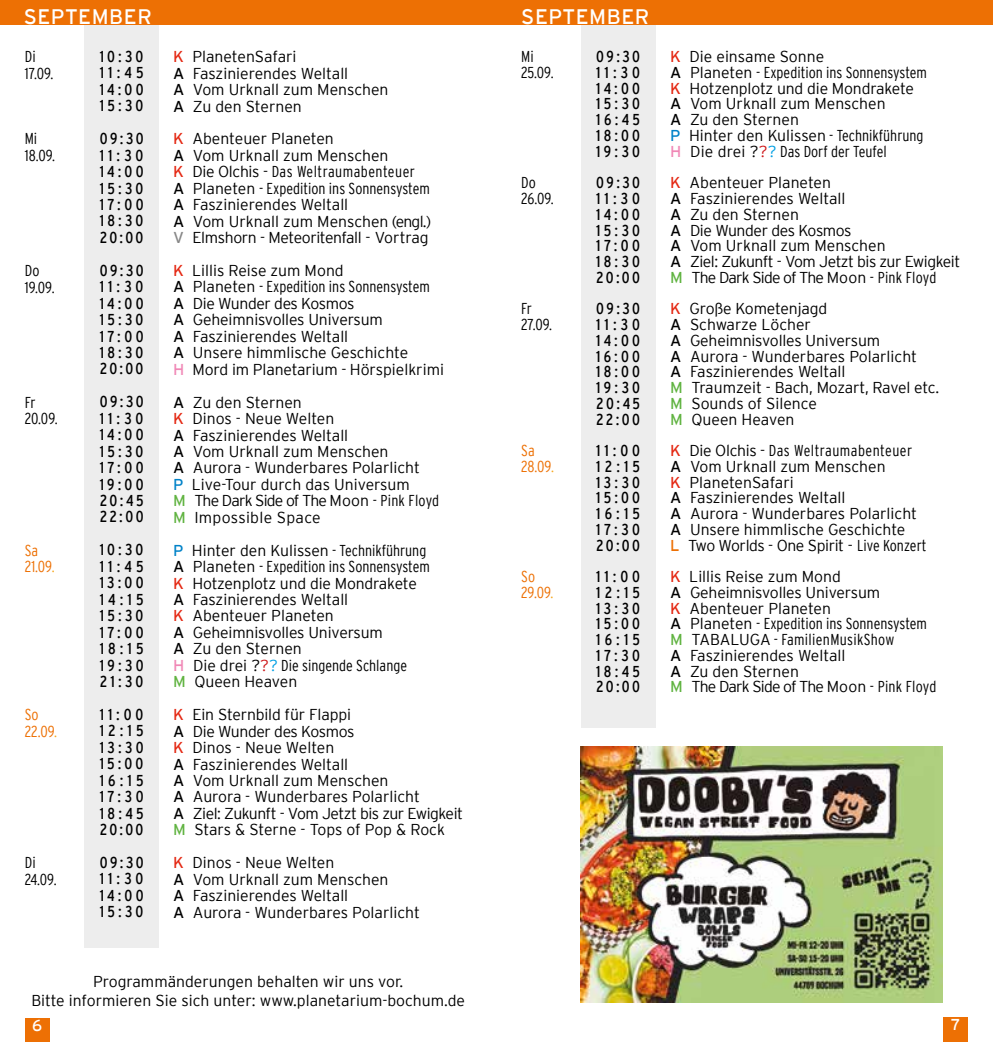
<style>
.page{position:relative;width:993px;height:1042px;background:#fff}
.page>*{position:absolute;margin:0;border:0;box-sizing:border-box;transform-origin:0 0}
.t1{font:21px "Interstate";letter-spacing:.025em;color:#fff}
.t2{font:300 15.75px/16.4px "Interstate";color:#000}
.t3{font:condensed 15.75px/16.4px "Interstate";letter-spacing:.2em;color:#000;text-align:justify}
.t4{font:300 15.75px/15.8px "Interstate";letter-spacing:-.02em;color:#000}
.t5{font:300 condensed 15.75px/16.4px "Interstate";color:#000}
.t6{font:300 condensed 15.75px/16.4px "Interstate";letter-spacing:-.005em;color:#ed7004}
.t7{font:15.75px "Interstate";color:#fff}
.s1{color:#f7a618}
.s2{font-weight:400;color:#e42813}
.s3{font-weight:400}
.s4{font-stretch:condensed}
.s5{font-weight:400;color:#878787}
.s6{font-weight:400;color:#f088b6}
.s7{font-weight:400;color:#0082c8}
.s8{font-weight:400;color:#60b341}
.s9{color:#cd1719}
.s10{color:#009fe3}
.s11{font-weight:400;color:#ed7004}
</style>
<div class="page">
<div style="left:943px;top:1017px;width:24px;height:25px;background:#ed7004"></div>
<div style="left:25px;top:1019px;width:25px;height:23px;background:#ed7004"></div>
<div style="left:84px;top:0;width:75px;height:947px;background:#ededed"></div>
<div style="left:580px;top:0;width:75px;height:728px;background:#ededed"></div>
<div style="left:0;top:0;width:992px;height:25px;background:#ed7004"></div>
<img style="left:580px;top:746px;width:362px;height:256px">
<h1 class="t1" style="left:24px;top:5px;width:130px">SEPTEMBER</h1>
<h1 class="t1" style="left:521px;top:5px;width:130px">SEPTEMBER</h1>
<p class="t5" style="left:25px;top:48px;width:30px">Di<br>17.09.</p>
<p class="t5" style="left:25px;top:131px;width:32px">Mi<br>18.09.</p>
<p class="t5" style="left:25px;top:262px;width:31px">Do<br>19.09.</p>
<p class="t5" style="left:25px;top:394px;width:34px">Fr<br>20.09.</p>
<p class="t6" style="left:25px;top:542px;width:31px">Sa<br>21.09<span class="s1">.</span></p>
<p class="t6" style="left:25px;top:706px;width:34px">So<br>22.09<span class="s1">.</span></p>
<p class="t5" style="left:25px;top:854px;width:33px">Di<br>24.09.</p>
<p class="t3" style="left:100px;top:48px;width:45px">10:30<br>11:45<br>14:00<br>15:30</p>
<p class="t3" style="left:100px;top:130px;width:45px">09:30<br>11:30<br>14:00<br>15:30<br>17:00<br>18:30<br>20:00</p>
<p class="t3" style="left:100px;top:262px;width:45px">09:30<br>11:30<br>14:00<br>15:30<br>17:00<br>18:30<br>20:00</p>
<p class="t3" style="left:100px;top:393px;width:45px">09:30<br>11:30<br>14:00<br>15:30<br>17:00<br>19:00<br>20:45<br>22:00</p>
<p class="t3" style="left:100px;top:541px;width:45px">10:30<br>11:45<br>13:00<br>14:15<br>15:30<br>17:00<br>18:15<br>19:30<br>21:30</p>
<p class="t3" style="left:100px;top:706px;width:45px">11:00<br>12:15<br>13:30<br>15:00<br>16:15<br>17:30<br>18:45<br>20:00</p>
<p class="t3" style="left:100px;top:854px;width:45px">09:30<br>11:30<br>14:00<br>15:30</p>
<p class="t2" style="left:173px;top:48px;width:217px"><span class="s2">K</span> PlanetenSafari<br><span class="s3">A</span> Faszinierendes Weltall<br><span class="s3">A</span> Vom Urknall zum Menschen<br><span class="s3">A</span> Zu den Sternen</p>
<p class="t2" style="left:173px;top:131px;width:259px"><span class="s2">K</span> Abenteuer Planeten<br><span class="s3">A</span> Vom Urknall zum Menschen<br><span class="s2">K</span> Die Olchis - <span class="s4">Das Weltraumabenteuer<br></span><span class="s3">A</span> Planeten <span class="s4">- Expedition ins Sonnensystem<br></span><span class="s3">A</span> Faszinierendes Weltall<br><span class="s3">A</span> Vom Urknall zum Menschen (engl.)<br><span class="s5">V</span> Elmshorn - Meteoritenfall - Vortrag</p>
<p class="t2" style="left:173px;top:262px;width:272px"><span class="s2">K</span> Lillis Reise zum Mond<br><span class="s3">A</span> Planeten <span class="s4">- Expedition ins Sonnensystem<br></span><span class="s3">A</span> Die Wunder des Kosmos<br><span class="s3">A</span> Geheimnisvolles Universum<br><span class="s3">A</span> Faszinierendes Weltall<br><span class="s3">A</span> Unsere himmlische Geschichte<br><span class="s6">H</span> Mord im Planetarium - Hörspielkrimi</p>
<p class="t2" style="left:173px;top:394px;width:267px"><span class="s3">A</span> Zu den Sternen<br><span class="s2">K</span> Dinos - Neue Welten<br><span class="s3">A</span> Faszinierendes Weltall<br><span class="s3">A</span> Vom Urknall zum Menschen<br><span class="s3">A</span> Aurora - Wunderbares Polarlicht<br><span class="s7">P</span> Live-Tour durch das Universum<br><span class="s8">M</span> The Dark Side of The Moon <span class="s4">- Pink Floyd<br></span><span class="s8">M</span> Impossible Space</p>
<p class="t2" style="left:173px;top:542px;width:258px"><span class="s7">P</span> Hinter den Kulissen <span class="s4">- Technikführung<br></span><span class="s3">A</span> Planeten <span class="s4">- Expedition ins Sonnensystem<br></span><span class="s2">K</span> Hotzenplotz und die Mondrakete<br><span class="s3">A</span> Faszinierendes Weltall<br><span class="s2">K</span> Abenteuer Planeten<br><span class="s3">A</span> Geheimnisvolles Universum<br><span class="s3">A</span> Zu den Sternen<br><span class="s6">H</span> Die drei ?<span class="s9">?</span><span class="s10">?</span> <span class="s4">Die singende Schlange<br></span><span class="s8">M</span> Queen Heaven</p>
<p class="t2" style="left:173px;top:706px;width:291px"><span class="s2">K</span> Ein Sternbild für Flappi<br><span class="s3">A</span> Die Wunder des Kosmos<br><span class="s2">K</span> Dinos - Neue Welten<br><span class="s3">A</span> Faszinierendes Weltall<br><span class="s3">A</span> Vom Urknall zum Menschen<br><span class="s3">A</span> Aurora - Wunderbares Polarlicht<br><span class="s3">A</span> Ziel: Zukunft - Vom Jetzt bis zur Ewigkeit<br><span class="s8">M</span> Stars &amp; Sterne - Tops of Pop &amp; Rock</p>
<p class="t2" style="left:173px;top:854px;width:248px"><span class="s2">K</span> Dinos - Neue Welten<br><span class="s3">A</span> Vom Urknall zum Menschen<br><span class="s3">A</span> Faszinierendes Weltall<br><span class="s3">A</span> Aurora - Wunderbares Polarlicht</p>
<p class="t5" style="left:521px;top:49px;width:34px;line-height:15.8px">Mi<br>25.09.</p>
<p class="t5" style="left:521px;top:175px;width:34px;line-height:15.8px">Do<br>26.09.</p>
<p class="t5" style="left:521px;top:301px;width:32px;line-height:15.8px">Fr<br>27.09.</p>
<p class="t6" style="left:521px;top:442px;width:34px;line-height:15.8px">Sa<br>28.09<span class="s1">.</span></p>
<p class="t6" style="left:521px;top:568px;width:34px;line-height:15.8px">So<br>29.09<span class="s1">.</span></p>
<p class="t3" style="left:596px;top:49px;width:45px;line-height:15.8px">09:30<br>11:30<br>14:00<br>15:30<br>16:45<br>18:00<br>19:30</p>
<p class="t3" style="left:596px;top:175px;width:45px;line-height:15.8px">09:30<br>11:30<br>14:00<br>15:30<br>17:00<br>18:30<br>20:00</p>
<p class="t3" style="left:596px;top:301px;width:45px;line-height:15.8px">09:30<br>11:30<br>14:00<br>16:00<br>18:00<br>19:30<br>20:45<br>22:00</p>
<p class="t3" style="left:596px;top:442px;width:45px;line-height:15.8px">11:00<br>12:15<br>13:30<br>15:00<br>16:15<br>17:30<br>20:00</p>
<p class="t3" style="left:596px;top:568px;width:45px;line-height:15.8px">11:00<br>12:15<br>13:30<br>15:00<br>16:15<br>17:30<br>18:45<br>20:00</p>
<p class="t2" style="left:670px;top:49px;width:258px;line-height:15.8px"><span class="s2">K</span> Die einsame Sonne<br><span class="s3">A</span> Planeten <span class="s4">- Expedition ins Sonnensystem<br></span><span class="s2">K</span> Hotzenplotz und die Mondrakete<br><span class="s3">A</span> Vom Urknall zum Menschen<br><span class="s3">A</span> Zu den Sternen<br><span class="s7">P</span> Hinter den Kulissen <span class="s4">- Technikführung<br></span><span class="s6">H</span> Die drei ?<span class="s9">?</span><span class="s10">?</span> <span class="s4">Das Dorf der Teufel</span></p>
<p class="t4" style="left:670px;top:175px;width:291px"><span class="s2">K</span> Abenteuer Planeten<br><span class="s3">A</span> Faszinierendes Weltall<br><span class="s3">A</span> Zu den Sternen<br><span class="s3">A</span> Die Wunder des Kosmos<br><span class="s3">A</span> Vom Urknall zum Menschen<br><span class="s3">A</span> Ziel: Zukunft - Vom Jetzt bis zur Ewigkeit<br><span class="s8">M</span> The Dark Side of The Moon <span class="s4">- Pink Floyd</span></p>
<p class="t2" style="left:670px;top:301px;width:270px;line-height:15.8px"><span class="s2">K</span> Große Kometenjagd<br><span class="s3">A</span> Schwarze Löcher<br><span class="s3">A</span> Geheimnisvolles Universum<br><span class="s3">A</span> Aurora - Wunderbares Polarlicht<br><span class="s3">A</span> Faszinierendes Weltall<br><span class="s8">M</span> Traumzeit - Bach, Mozart, Ravel etc.<br><span class="s8">M</span> Sounds of Silence<br><span class="s8">M</span> Queen Heaven</p>
<p class="t2" style="left:670px;top:442px;width:257px;line-height:15.8px"><span class="s2">K</span> Die Olchis - <span class="s4">Das Weltraumabenteuer<br></span><span class="s3">A</span> Vom Urknall zum Menschen<br><span class="s2">K</span> PlanetenSafari<br><span class="s3">A</span> Faszinierendes Weltall<br><span class="s3">A</span> Aurora - Wunderbares Polarlicht<br><span class="s3">A</span> Unsere himmlische Geschichte<br><span class="s11">L</span> Two Worlds - One Spirit - <span class="s4">Live Konzert</span></p>
<p class="t2" style="left:670px;top:568px;width:267px;line-height:15.8px"><span class="s2">K</span> Lillis Reise zum Mond<br><span class="s3">A</span> Geheimnisvolles Universum<br><span class="s2">K</span> Abenteuer Planeten<br><span class="s3">A</span> Planeten <span class="s4">- Expedition ins Sonnensystem<br></span><span class="s8">M</span> TABALUGA <span class="s4">- FamilienMusikShow<br></span><span class="s3">A</span> Faszinierendes Weltall<br><span class="s3">A</span> Zu den Sternen<br><span class="s8">M</span> The Dark Side of The Moon <span class="s4">- Pink Floyd</span></p>
<p class="t2" style="left:31px;top:972px;width:435px;line-height:19.2px;text-align:center">Programmänderungen behalten wir uns vor.<br>Bitte informieren Sie sich unter: www.planetarium-bochum.de</p>
<p class="t7" style="left:32px;top:1017px;width:12px">6</p>
<p class="t7" style="left:950px;top:1015px;width:11px">7</p>
</div>
